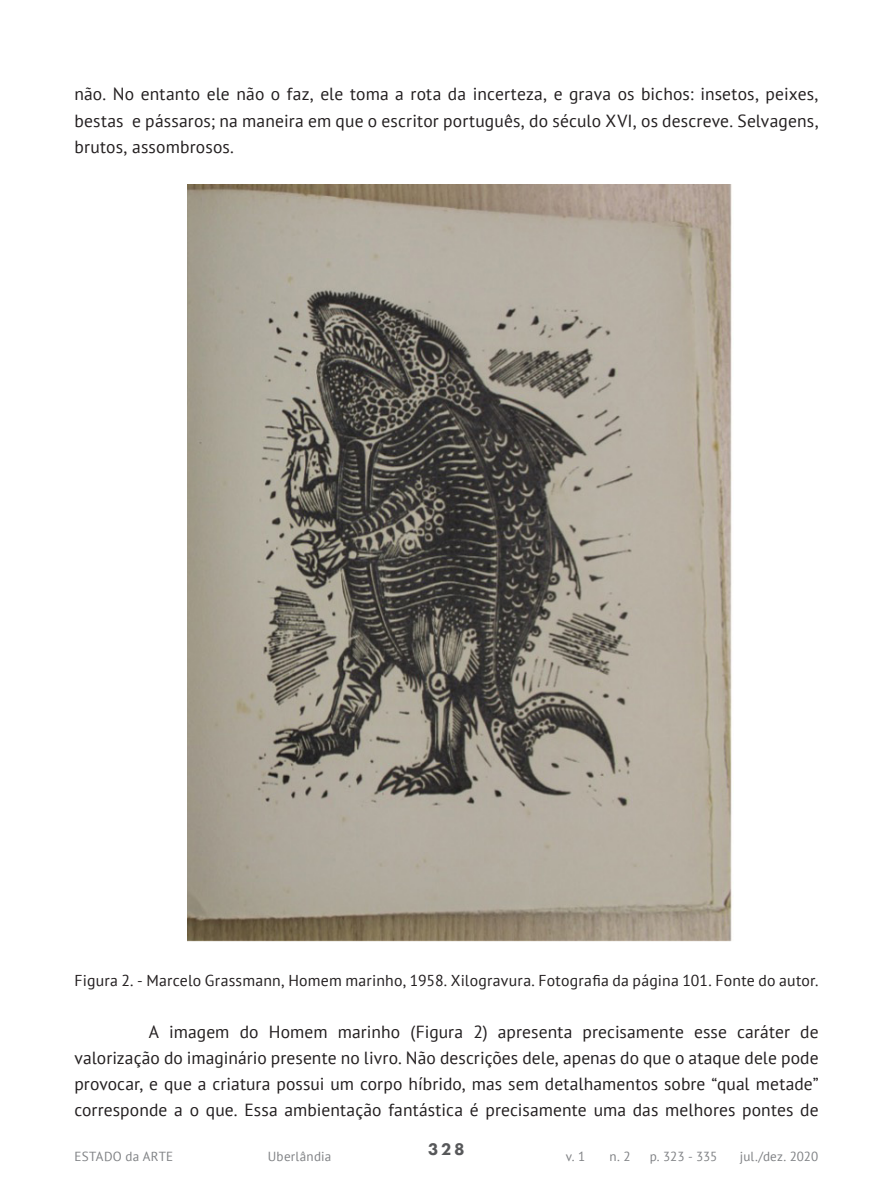
<style>
.page{position:relative;width:893px;height:1191px;background:#fff}
.page>*{position:absolute;margin:0;border:0;box-sizing:border-box;transform-origin:0 0}
.Artigo_-_TEXTO{font:17.5px/26.1px "PT Sans";letter-spacing:.01em;color:#231f20;text-align:justify}
.t1{font:800 17.5px "Futura PT";color:#57585a}
.Artigo_-_Legenda_Fig{font:15.75px "PT Sans";letter-spacing:.015em;color:#231f20}
.t2{font:13.12px "PT Sans";letter-spacing:.015em;color:#808285}
</style>
<div class="page">
<img style="left:187px;top:185px;width:545px;height:757px">
<p class="Artigo_-_TEXTO" style="left:74px;top:81px;width:746px">não. No entanto ele não o faz, ele toma a rota da incerteza, e grava os bichos: insetos, peixes, bestas e pássaros; na maneira em que o escritor português, do século XVI, os descreve. Selvagens, brutos, assombrosos.</p>
<p class="Artigo_-_Legenda_Fig" style="left:74px;top:970px;width:746px">Figura 2. - Marcelo Grassmann, Homem marinho, 1958. Xilogravura. Fotografia da página 101. Fonte do autor.</p>
<p class="Artigo_-_TEXTO" style="left:74px;top:1018px;width:746px;text-indent:74px">A imagem do Homem marinho (Figura 2) apresenta precisamente esse caráter de valorização do imaginário presente no livro. Não descrições dele, apenas do que o ataque dele pode provocar, e que a criatura possui um corpo híbrido, mas sem detalhamentos sobre “qual metade” corresponde a o que. Essa ambientação fantástica é precisamente uma das melhores pontes de</p>
<p class="t1" style="left:428px;top:1138px;width:38px">328</p>
<p class="t2" style="left:74px;top:1148px;width:100px">ESTADO da ARTE</p>
<p class="t2" style="left:268px;top:1148px;width:65px">Uberlândia</p>
<p class="t2" style="left:566px;top:1148px;width:21px">v. 1</p>
<p class="t2" style="left:610px;top:1148px;width:23px">n. 2</p>
<p class="t2" style="left:650px;top:1148px;width:69px">p. 323 - 335</p>
<p class="t2" style="left:740px;top:1148px;width:80px">jul./dez. 2020</p>
</div>
